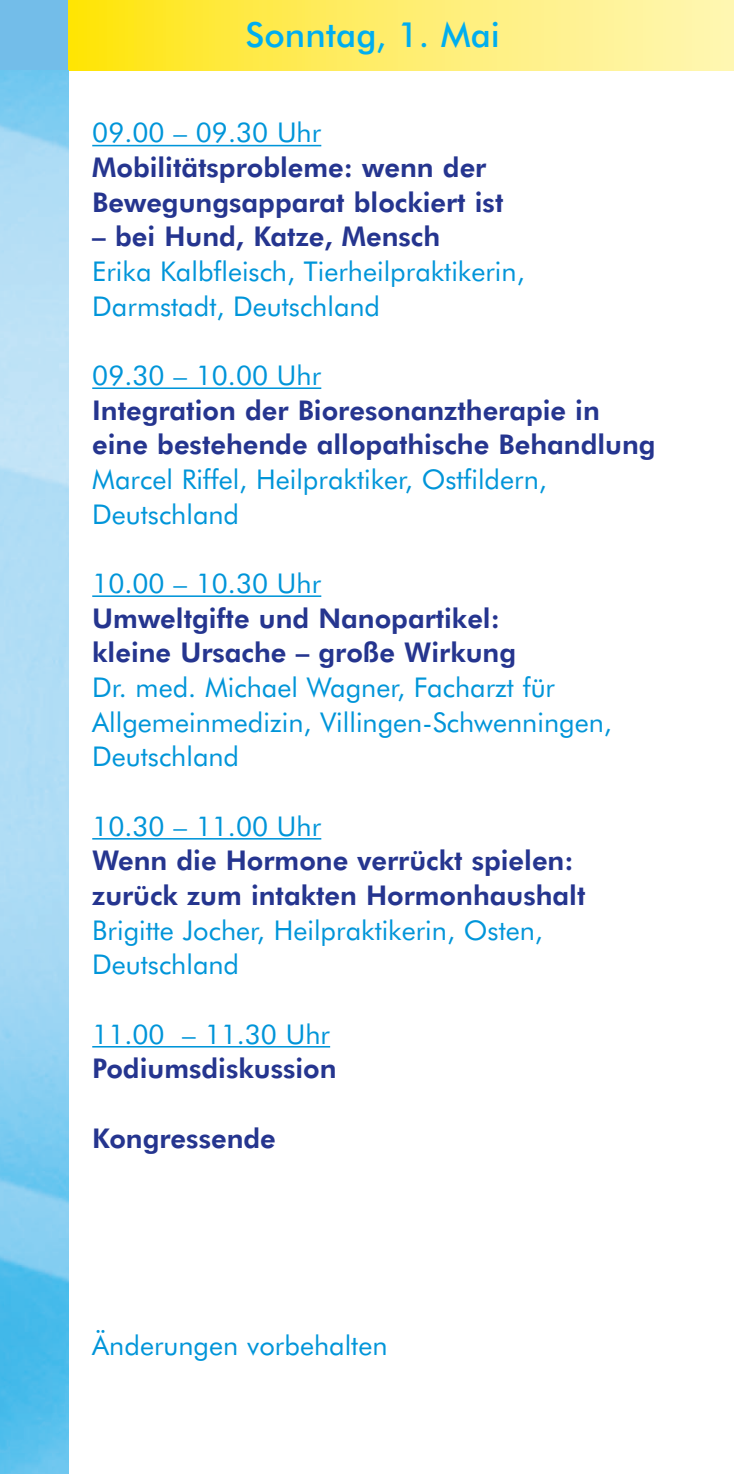
<style>
.page{position:relative;width:734px;height:1474px;background:#fff}
.page>*{position:absolute;margin:0;border:0;box-sizing:border-box;transform-origin:0 0}
.t1{font:500 34.65px "Futura BT";color:#00aeef}
.t2{font:27.3px/34.6px "Futura BT";color:#0095d9}
.t3{font:800 27.3px/34.6px "Futura BT";color:#25358f}
</style>
<div class="page">
<div style="left:0;top:0;width:69px;height:70px;background:#73bde9"></div>
<div style="left:69px;top:0;width:665px;height:70px;background:linear-gradient(to right,#ffe512,#fff7bd)"></div>
<hr style="left:92px;top:145px;width:229px;height:1px;background:#0095d9">
<hr style="left:92px;top:387px;width:229px;height:2px;background:#0095d9">
<hr style="left:92px;top:595px;width:229px;height:2px;background:#0095d9">
<hr style="left:92px;top:838px;width:229px;height:1px;background:#0095d9">
<hr style="left:92px;top:1046px;width:238px;height:1px;background:#0095d9">
<img style="left:0;top:70px;width:69px;height:1403px">
<p class="t1" style="left:245px;top:21px;width:256px">Sonntag, 1. Mai</p>
<p class="t2" style="left:92px;top:117px;width:230px">09.00 – 09.30 Uhr</p>
<p class="t3" style="left:92px;top:152px;width:413px">Mobilitätsprobleme: wenn der<br>Bewegungsapparat blockiert ist</p>
<p class="t3" style="left:92px;top:221px;width:349px">– bei Hund, Katze, Mensch</p>
<p class="t2" style="left:92px;top:256px;width:434px">Erika Kalbfleisch, Tierheilpraktikerin,<br>Darmstadt, Deutschland</p>
<p class="t2" style="left:92px;top:360px;width:230px">09.30 – 10.00 Uhr</p>
<p class="t3" style="left:92px;top:395px;width:565px">Integration der Bioresonanztherapie in eine bestehende allopathische Behandlung</p>
<p class="t2" style="left:92px;top:464px;width:456px">Marcel Riffel, Heilpraktiker, Ostfildern,<br>Deutschland</p>
<p class="t2" style="left:92px;top:568px;width:230px">10.00 – 10.30 Uhr</p>
<p class="t3" style="left:92px;top:602px;width:425px">Umweltgifte und Nanopartikel: kleine Ursache – große Wirkung</p>
<p class="t2" style="left:92px;top:672px;width:521px">Dr. med. Michael Wagner, Facharzt für<br>Allgemeinmedizin, Villingen-Schwenningen,<br>Deutschland</p>
<p class="t2" style="left:92px;top:810px;width:230px">10.30 – 11.00 Uhr</p>
<p class="t3" style="left:92px;top:845px;width:494px">Wenn die Hormone verrückt spielen: zurück zum intakten Hormonhaushalt</p>
<p class="t2" style="left:92px;top:914px;width:452px">Brigitte Jocher, Heilpraktikerin, Osten,<br>Deutschland</p>
<p class="t2" style="left:92px;top:1018px;width:239px">11.00 – 11.30 Uhr</p>
<p class="t3" style="left:92px;top:1053px;width:246px">Podiumsdiskussion</p>
<p class="t3" style="left:92px;top:1122px;width:185px">Kongressende</p>
<p class="t2" style="left:92px;top:1330px;width:297px">Änderungen vorbehalten</p>
</div>
